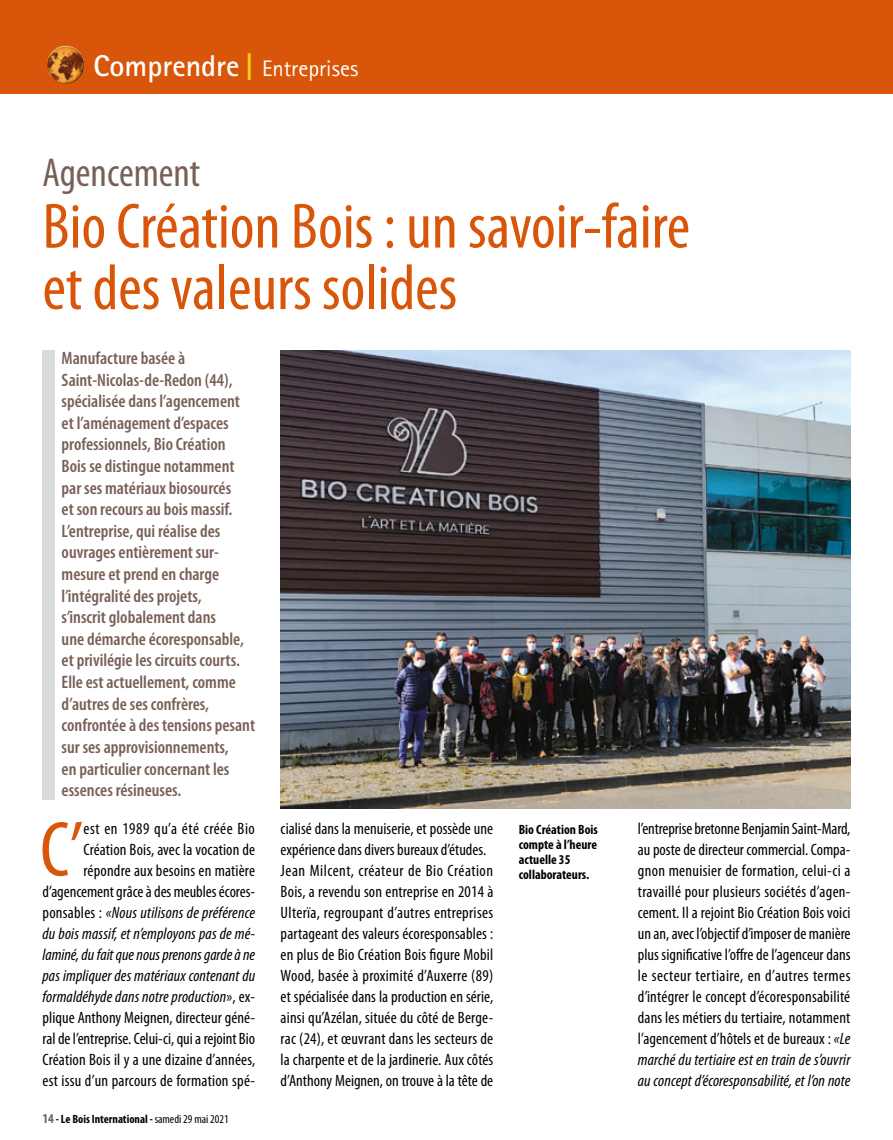
<style>
.page{position:relative;width:893px;height:1140px;background:#fff}
.page>*{position:absolute;margin:0;border:0;box-sizing:border-box;transform-origin:0 0}
.TXT{font:condensed 78.75px "Myriad Pro";color:#d85509}
.TITRE{font:condensed 64.5px/61.5px "Myriad Pro";color:#d85509}
.SURTITRE_ARTICLE{font:condensed 40.5px "Myriad Pro";color:#786057}
.t1{font:22.5px "Rotis Sans Serif";color:#fff}
.CHAPO{font:600 condensed 18px/21.6px "Myriad Pro";color:#786057}
.TXT-2{font:condensed 16.5px/21px "Myriad Pro";letter-spacing:.005em;color:#000;text-align:justify}
.Légende_photo{font:700 condensed 13.5px/15px "Myriad Pro";color:#000}
.t2{font:700 condensed 12px "Myriad Pro";color:#000}
.s1{font-weight:700;font-size:30px}
.s2{font-weight:700;font-size:30px;color:#ffcd1c}
.s3{font-style:italic}
.s4{font-size:13.5px;color:#786057}
.s5{font-weight:400}
</style>
<div class="page">
<img style="left:281px;top:350px;width:569px;height:458px">
<div style="left:0;top:0;width:893px;height:94px;background:#d85509"></div>
<img style="left:47px;top:46px;width:38px;height:38px">
<div style="left:43px;top:350px;width:12px;height:449px;background:#dadada"></div>
<p class="t1" style="left:94px;top:55px;width:266px"><span class="s1">Comprendre</span> <span class="s2">|</span> Entreprises</p>
<p class="SURTITRE_ARTICLE" style="left:43px;top:148px;width:159px">Agencement</p>
<p class="TITRE" style="left:43px;top:195px;width:649px">Bio Création Bois : un savoir-faire et des valeurs solides</p>
<p class="CHAPO" style="left:62px;top:347px;width:195px">Manufacture basée à<br>Saint-Nicolas-de-Redon (44), spécialisée dans l’agencement et l’aménagement d’espaces professionnels, Bio Création<br>Bois se distingue notamment par ses matériaux biosourcés<br>et son recours au bois massif.<br>L’entreprise, qui réalise des ouvrages entièrement sur&shy;mesure et prend en charge l’intégralité des projets,<br>s’inscrit globalement dans<br>une démarche écoresponsable, et privilégie les circuits courts.<br>Elle est actuellement, comme d’autres de ses confrères, confrontée à des tensions pesant sur ses approvisionnements,<br>en particulier concernant les essences résineuses.</p>
<p class="TXT" style="left:40px;top:802px;width:45px">C’</p>
<p class="TXT-2" style="left:43px;top:817px;width:214px;text-align:right">est en 1989 qu’a été créée Bio Création Bois, avec la vocation de répondre aux besoins en matière d’agencement grâce à des meubles écores&shy;ponsables : <span class="s3">«Nous utilisons de préférence du bois massif, et n’employons pas de mé&shy;laminé, du fait que nous prenons garde à ne pas impliquer des matériaux contenant du formaldéhyde dans notre production</span>», ex&shy;plique Anthony Meignen, directeur géné&shy;ral de l’entreprise. Celui-ci, qui a rejoint Bio Création Bois il y a une dizaine d’années, est issu d’un parcours de formation spé-</p>
<p class="TXT-2" style="left:281px;top:817px;width:214px">cialisé dans la menuiserie, et possède une expérience dans divers bureaux d’études.</p>
<p class="TXT-2" style="left:281px;top:859px;width:214px">Jean Milcent, créateur de Bio Création Bois, a revendu son entreprise en 2014 à Ulterïa, regroupant d’autres entreprises partageant des valeurs écoresponsables : en plus de Bio Création Bois figure Mobil Wood, basée à proximité d’Auxerre (89) et spécialisée dans la production en série, ainsi qu’Azélan, située du côté de Berge&shy;rac (24), et œuvrant dans les secteurs de la charpente et de la jardinerie. Aux côtés d’Anthony Meignen, on trouve à la tête de</p>
<p class="t2" style="left:43px;top:1111px;width:188px"><span class="s4">14</span> - Le Bois International - <span class="s5">samedi 29 mai 2021</span></p>
<p class="Légende_photo" style="left:519px;top:822px;width:81px">Bio Création Bois compte à l’heure actuelle 35 collaborateurs.</p>
<p class="TXT-2" style="left:638px;top:817px;width:214px">l’entreprise bretonne Benjamin Saint-Mard, au poste de directeur commercial. Compa&shy;gnon menuisier de formation, celui-ci a travaillé pour plusieurs sociétés d’agen&shy;cement. Il a rejoint Bio Création Bois voici un an, avec l’objectif d’imposer de manière plus significative l’offre de l’agenceur dans le secteur tertiaire, en d’autres termes d’intégrer le concept d’écoresponsabilité dans les métiers du tertiaire, notamment l’agencement d’hôtels et de bureaux : <span class="s3">«Le marché du tertiaire est en train de s’ouvrir au concept d’écoresponsabilité, et l’on note</span></p>
</div>
